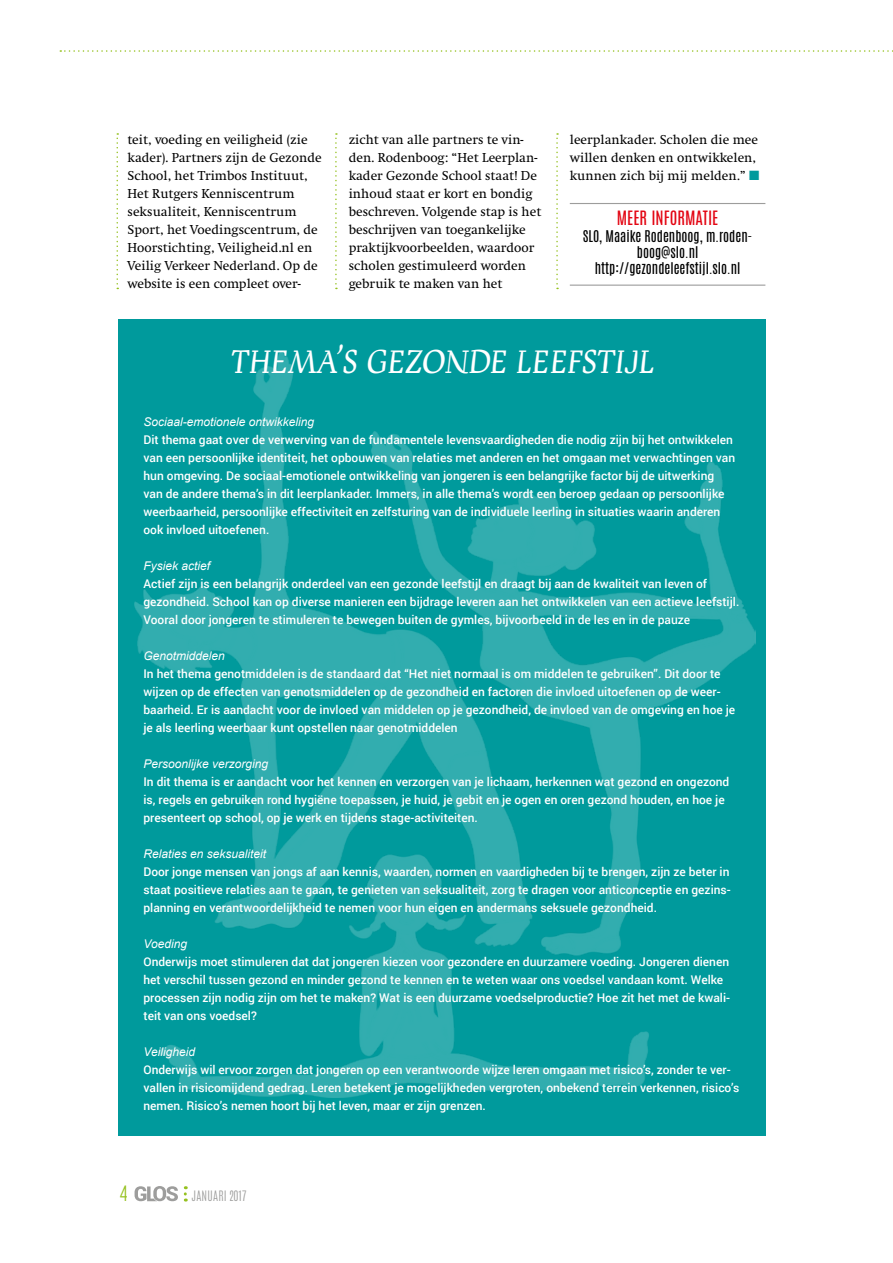
<style>
.page{position:relative;width:893px;height:1263px;background:#fff}
.page>*{position:absolute;margin:0;border:0;box-sizing:border-box;transform-origin:0 0}
.t1{font:30px "Devroye Unicode";letter-spacing:-.02em;color:#fff}
.t2{font:22.95px "Dense";color:#95c11f}
.t3{font:16.5px "Antonio";color:#e30613}
.t4{font:13.5px/18px "Swift";color:#000}
.t5{font:13.5px/16.2px "Antonio";color:#000;text-align:center}
.t6{font:500 12px/18px "Roboto";color:#fff}
.t7{font:italic 12px "Arial";color:#fff}
.t8{font:300 12px "Antonio";letter-spacing:.02em;color:#9d9d9c}
.s1{color:#009a9c}
</style>
<div class="page">
<svg style="left:184px;top:1186px;width:3px;height:15px"></svg>
<svg style="left:60px;top:50px;width:833px;height:2px"></svg>
<svg style="left:135px;top:1186px;width:43px;height:15px"></svg>
<hr style="left:570px;top:203px;width:195px;height:1px;background:#9d9d9c">
<hr style="left:570px;top:285px;width:195px;height:1px;background:#9d9d9c">
<div style="left:118px;top:319px;width:647px;height:816px;background:#009a9c"></div>
<svg style="left:116px;top:133px;width:2px;height:156px"></svg>
<svg style="left:335px;top:133px;width:2px;height:156px"></svg>
<svg style="left:556px;top:133px;width:2px;height:156px"></svg>
<img style="left:135px;top:352px;width:620px;height:745px">
<p class="t4" style="left:128px;top:131px;width:196px">teit, voeding en veiligheid (zie kader). Partners zijn de Gezonde<br>School, het Trimbos Instituut,<br>Het Rutgers Kenniscentrum seksualiteit, Kenniscentrum<br>Sport, het Voedingscentrum, de<br>Hoorstichting, Veiligheid.nl en<br>Veilig Verkeer Nederland. Op de website is een compleet over-</p>
<p class="t4" style="left:349px;top:131px;width:194px">zicht van alle partners te vin&shy;den. Rodenboog: “Het Leerplan&shy;kader Gezonde School staat! De inhoud staat er kort en bondig beschreven. Volgende stap is het beschrijven van toegankelijke praktijkvoorbeelden, waardoor scholen gestimuleerd worden gebruik te maken van het</p>
<p class="t4" style="left:570px;top:131px;width:191px">leerplankader. Scholen die mee willen denken en ontwikkelen, kunnen zich bij mij melden.” <span class="s1">■</span></p>
<h3 class="t3" style="left:617px;top:206px;width:103px">MEER INFORMATIE</h3>
<p class="t5" style="left:583px;top:228px;width:171px">SLO, Maaike Rodenboog, m.roden&shy;boog@slo.nl http://gezondeleefstijl.slo.nl</p>
<h1 class="t1" style="left:230px;top:335px;width:425px">THEMA’S GEZONDE LEEFSTIJL</h1>
<p class="t7" style="left:144px;top:414px;width:172px">Sociaal-emotionele ontwikkeling</p>
<p class="t6" style="left:144px;top:430px;width:593px">Dit thema gaat over de verwerving van de fundamentele levensvaardigheden die nodig zijn bij het ontwikkelen van een persoonlijke identiteit, het opbouwen van relaties met anderen en het omgaan met verwachtingen van hun omgeving. De sociaal-emotionele ontwikkeling van jongeren is een belangrijke factor bij de uitwerking van de andere thema’s in dit leerplankader. Immers, in alle thema’s wordt een beroep gedaan op persoonlijke weerbaarheid, persoonlijke effectiviteit en zelfsturing van de individuele leerling in situaties waarin anderen ook invloed uitoefenen.</p>
<p class="t7" style="left:144px;top:558px;width:68px">Fysiek actief</p>
<p class="t6" style="left:144px;top:574px;width:597px">Actief zijn is een belangrijk onderdeel van een gezonde leefstijl en draagt bij aan de kwaliteit van leven of gezondheid. School kan op diverse manieren een bijdrage leveren aan het ontwikkelen van een actieve leefstijl.<br>Vooral door jongeren te stimuleren te bewegen buiten de gymles, bijvoorbeeld in de les en in de pauze</p>
<p class="t7" style="left:144px;top:648px;width:83px">Genotmiddelen</p>
<p class="t6" style="left:144px;top:664px;width:593px">In het thema genotmiddelen is de standaard dat “Het niet normaal is om middelen te gebruiken”. Dit door te wijzen op de effecten van genotsmiddelen op de gezondheid en factoren die invloed uitoefenen op de weer&shy;baarheid. Er is aandacht voor de invloed van middelen op je gezondheid, de invloed van de omgeving en hoe je je als leerling weerbaar kunt opstellen naar genotmiddelen</p>
<p class="t7" style="left:144px;top:756px;width:126px">Persoonlijke verzorging</p>
<p class="t6" style="left:144px;top:772px;width:587px">In dit thema is er aandacht voor het kennen en verzorgen van je lichaam, herkennen wat gezond en ongezond is, regels en gebruiken rond hygiëne toepassen, je huid, je gebit en je ogen en oren gezond houden, en hoe je presenteert op school, op je werk en tijdens stage-activiteiten.</p>
<p class="t7" style="left:144px;top:846px;width:124px">Relaties en seksualiteit</p>
<p class="t6" style="left:144px;top:862px;width:589px;text-align:justify">Door jonge mensen van jongs af aan kennis, waarden, normen en vaardigheden bij te brengen, zijn ze beter in staat positieve relaties aan te gaan, te genieten van seksualiteit, zorg te dragen voor anticonceptie en gezins&shy;planning en verantwoordelijkheid te nemen voor hun eigen en andermans seksuele gezondheid.</p>
<p class="t7" style="left:144px;top:936px;width:45px">Voeding</p>
<p class="t6" style="left:144px;top:952px;width:588px">Onderwijs moet stimuleren dat dat jongeren kiezen voor gezondere en duurzamere voeding. Jongeren dienen het verschil tussen gezond en minder gezond te kennen en te weten waar ons voedsel vandaan komt. Welke processen zijn nodig zijn om het te maken? Wat is een duurzame voedselproductie? Hoe zit het met de kwali&shy;teit van ons voedsel?</p>
<p class="t7" style="left:144px;top:1044px;width:53px">Veiligheid</p>
<p class="t6" style="left:144px;top:1060px;width:597px">Onderwijs wil ervoor zorgen dat jongeren op een verantwoorde wijze leren omgaan met risico’s, zonder te ver&shy;vallen in risicomijdend gedrag. Leren betekent je mogelijkheden vergroten, onbekend terrein verkennen, risico’s nemen. Risico’s nemen hoort bij het leven, maar er zijn grenzen.</p>
<h2 class="t2" style="left:120px;top:1182px;width:9px">4</h2>
<p class="t8" style="left:191px;top:1187px;width:57px">JANUARI 2017</p>
</div>
